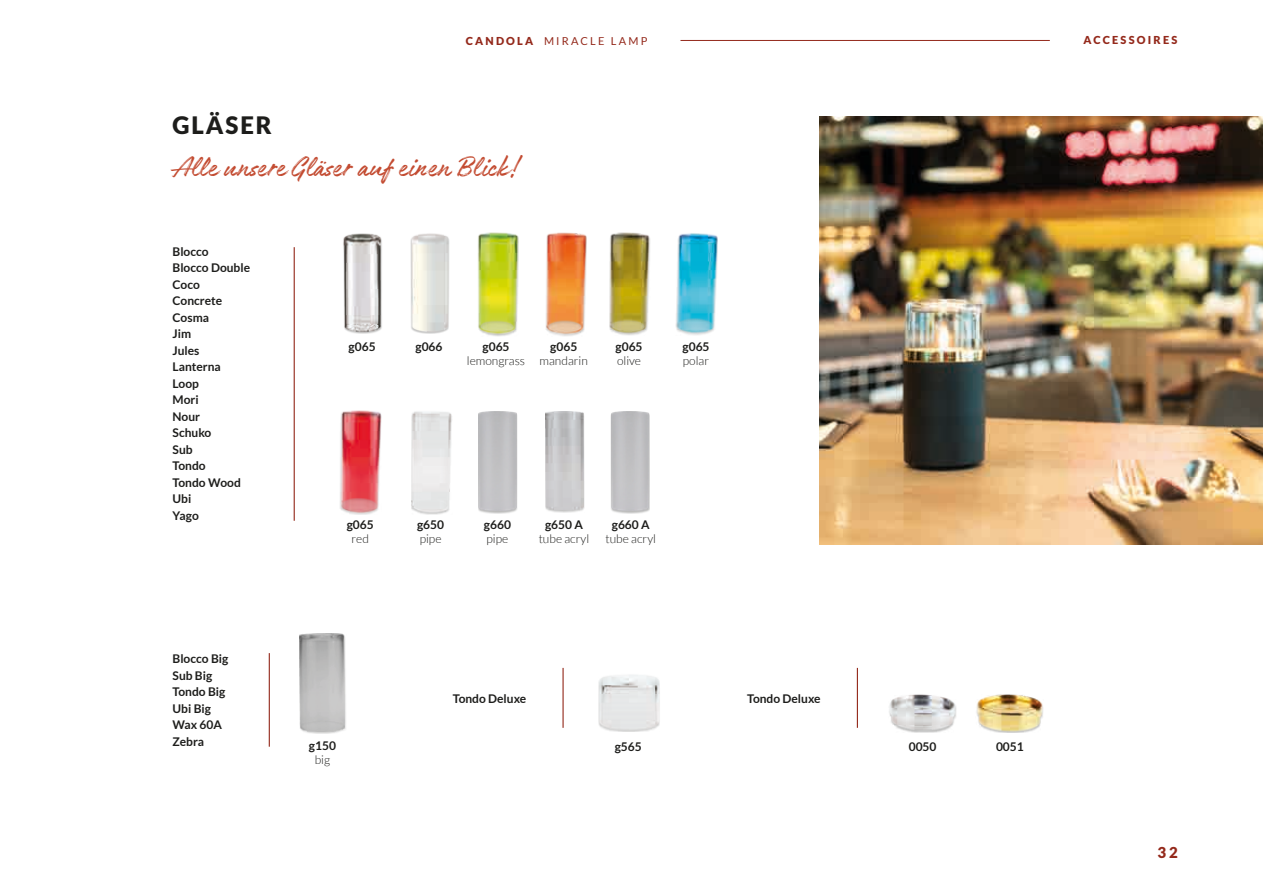
<style>
.page{position:relative;width:1263px;height:893px;background:#fff}
.page>*{position:absolute;margin:0;border:0;box-sizing:border-box;transform-origin:0 0}
.t1{font:33px "Authenia";color:#c34b31}
.t2{font:900 24px "Lato";letter-spacing:.08em;color:#1d1d1b}
.t3{font:900 15px "Lato";color:#94291b}
.t4{font:700 12px/16.5px "Lato";color:#1d1d1b}
.t5{font:300 12px "Lato";color:#1d1d1b}
.t6{font:10.95px "Lato";letter-spacing:.2em;color:#94291b}
.t7{font:900 10.95px "Lato";letter-spacing:.2em;color:#94291b}
.s1{font-weight:900}
</style>
<div class="page">
<hr style="left:294px;top:247px;width:1px;height:274px;background:#94291b">
<img style="left:410px;top:233px;width:40px;height:101px">
<img style="left:478px;top:232px;width:41px;height:104px">
<img style="left:545px;top:232px;width:42px;height:104px">
<img style="left:609px;top:232px;width:41px;height:103px">
<img style="left:675px;top:233px;width:43px;height:102px">
<img style="left:340px;top:410px;width:42px;height:105px">
<img style="left:343px;top:233px;width:39px;height:101px">
<hr style="left:562px;top:668px;width:2px;height:60px;background:#94291b">
<hr style="left:857px;top:668px;width:1px;height:60px;background:#94291b">
<img style="left:598px;top:675px;width:62px;height:57px">
<img style="left:889px;top:694px;width:68px;height:39px">
<img style="left:976px;top:694px;width:67px;height:39px">
<hr style="left:269px;top:653px;width:1px;height:94px;background:#94291b">
<img style="left:819px;top:116px;width:444px;height:429px">
<hr style="left:680px;top:40px;width:370px;height:1px;background:#94291b">
<div style="left:299px;top:634px;width:47px;height:100px;background:#1d1d1b;opacity:.3"></div>
<img style="left:300px;top:634px;width:45px;height:97px">
<div style="left:478px;top:412px;width:40px;height:101px;background:#1d1d1b;opacity:.3"></div>
<img style="left:479px;top:412px;width:37px;height:99px">
<div style="left:544px;top:412px;width:40px;height:100px;background:#1d1d1b;opacity:.3"></div>
<img style="left:545px;top:412px;width:38px;height:98px">
<div style="left:610px;top:412px;width:40px;height:101px;background:#1d1d1b;opacity:.3"></div>
<img style="left:611px;top:412px;width:38px;height:99px">
<img style="left:411px;top:411px;width:41px;height:104px">
<h2 class="t2" style="left:173px;top:111px;width:101px">GLÄSER</h2>
<p class="t6" style="left:466px;top:34px;width:183px"><span class="s1">CANDOLA</span> MIRACLE LAMP</p>
<p class="t7" style="left:1083px;top:34px;width:95px">ACCESSOIRES</p>
<h1 class="t1" style="left:173px;top:150px;width:347px">Alle unsere Gläser auf einen Blick!</h1>
<p class="t4" style="left:173px;top:243px;width:79px">Blocco<br>Blocco Double<br>Coco<br>Concrete<br>Cosma<br>Jim<br>Jules<br>Lanterna<br>Loop<br>Mori<br>Nour<br>Schuko<br>Sub<br>Tondo<br>Tondo Wood<br>Ubi<br>Yago</p>
<p class="t4" style="left:349px;top:338px;width:29px">g065</p>
<p class="t4" style="left:415px;top:338px;width:29px">g066</p>
<p class="t4" style="left:482px;top:338px;width:29px">g065</p>
<p class="t5" style="left:467px;top:354px;width:60px">lemongrass</p>
<p class="t4" style="left:550px;top:338px;width:29px">g065</p>
<p class="t5" style="left:540px;top:354px;width:50px">mandarin</p>
<p class="t4" style="left:615px;top:338px;width:29px">g065</p>
<p class="t5" style="left:617px;top:354px;width:26px">olive</p>
<p class="t4" style="left:682px;top:338px;width:29px">g065</p>
<p class="t5" style="left:683px;top:354px;width:28px">polar</p>
<p class="t4" style="left:347px;top:517px;width:29px">g065</p>
<p class="t5" style="left:351px;top:532px;width:19px">red</p>
<p class="t4" style="left:417px;top:517px;width:29px">g650</p>
<p class="t5" style="left:420px;top:532px;width:23px">pipe</p>
<p class="t4" style="left:484px;top:517px;width:29px">g660</p>
<p class="t5" style="left:486px;top:532px;width:23px">pipe</p>
<p class="t4" style="left:545px;top:517px;width:39px">g650 A</p>
<p class="t5" style="left:539px;top:532px;width:52px">tube acryl</p>
<p class="t4" style="left:612px;top:517px;width:39px">g660 A</p>
<p class="t5" style="left:605px;top:532px;width:52px">tube acryl</p>
<p class="t4" style="left:173px;top:650px;width:57px">Blocco Big<br>Sub Big<br>Tondo Big<br>Ubi Big<br>Wax 60A<br>Zebra</p>
<p class="t4" style="left:309px;top:738px;width:29px">g150</p>
<p class="t5" style="left:315px;top:753px;width:17px">big</p>
<p class="t4" style="left:453px;top:690px;width:75px">Tondo Deluxe</p>
<p class="t4" style="left:747px;top:690px;width:75px">Tondo Deluxe</p>
<p class="t4" style="left:615px;top:738px;width:29px">g565</p>
<p class="t4" style="left:909px;top:738px;width:29px">0050</p>
<p class="t4" style="left:996px;top:738px;width:29px">0051</p>
<p class="t3" style="left:1157px;top:844px;width:22px">32</p>
</div>
